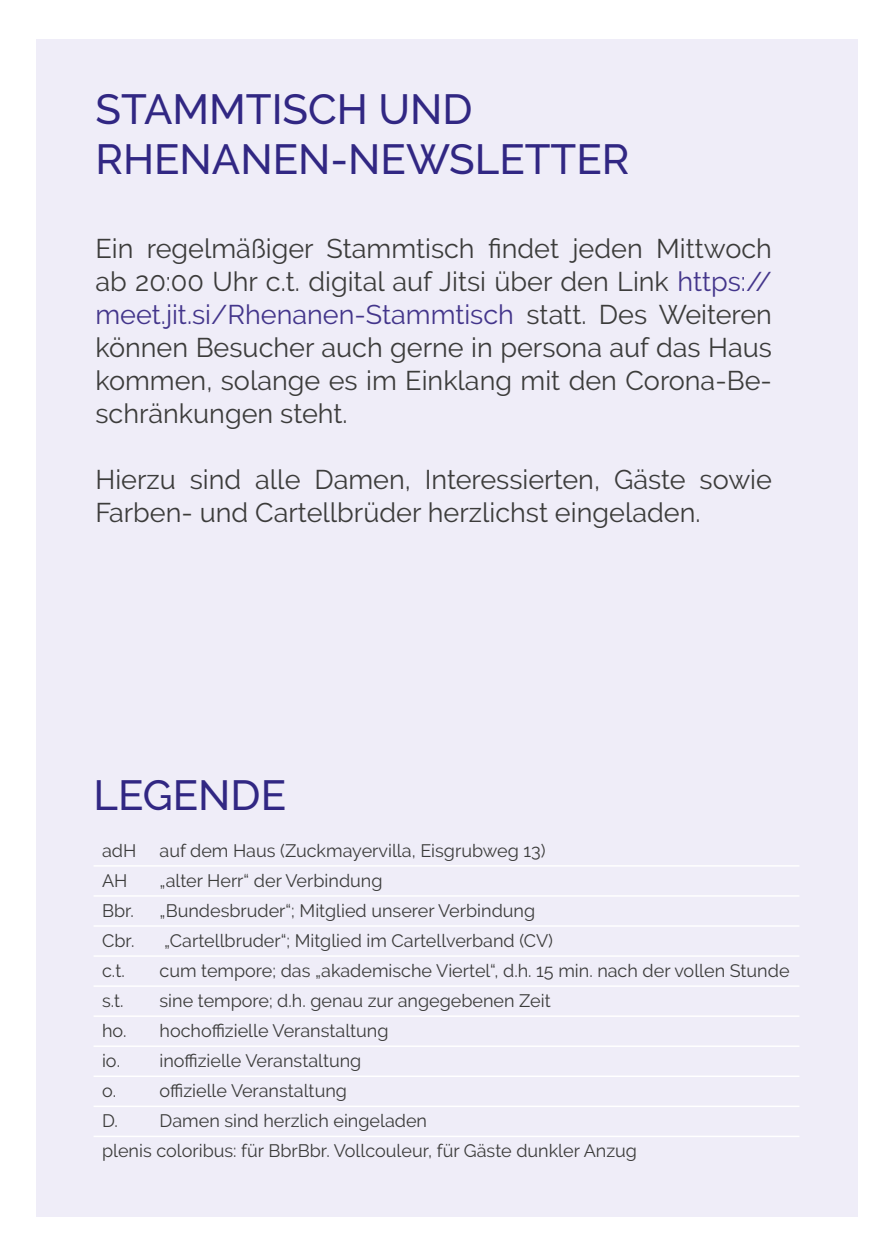
<style>
.page{position:relative;width:893px;height:1259px;background:#fff}
.page>*{position:absolute;margin:0;border:0;box-sizing:border-box;transform-origin:0 0}
.t1{font:500 42px/50.4px "Raleway";color:#312783}
.t2{font:27px/33px "Raleway";color:#3c3c3b;text-align:justify}
.t3{font:18px/30px "Raleway";color:#3c3c3b}
.s1{color:#43358b}
</style>
<div class="page">
<div style="left:36px;top:39px;width:821px;height:1177px;background:#efedf8"></div>
<hr style="left:94px;top:865px;width:705px;height:1px;background:#fff">
<hr style="left:94px;top:895px;width:705px;height:1px;background:#fff">
<hr style="left:94px;top:925px;width:705px;height:1px;background:#fff">
<hr style="left:94px;top:955px;width:705px;height:2px;background:#fff">
<hr style="left:94px;top:985px;width:705px;height:2px;background:#fff">
<hr style="left:94px;top:1015px;width:705px;height:2px;background:#fff">
<hr style="left:94px;top:1075px;width:705px;height:2px;background:#fff">
<hr style="left:94px;top:1045px;width:705px;height:2px;background:#fff">
<hr style="left:94px;top:1105px;width:705px;height:2px;background:#fff">
<hr style="left:94px;top:1135px;width:705px;height:2px;background:#fff">
<h1 class="t1" style="left:95px;top:84px;width:535px">STAMMTISCH UND<br>RHENANEN-NEWSLETTER</h1>
<p class="t2" style="left:95px;top:231px;width:678px">Ein regelmäßiger Stammtisch findet jeden Mittwoch ab 20:00 Uhr c.t. digital auf Jitsi über den Link <span class="s1">https:// meet.jit.si/Rhenanen-Stammtisch</span> statt. Des Weiteren können Besucher auch gerne in persona auf das Haus kommen, solange es im Einklang mit den Corona-Be&shy;schränkungen steht.</p>
<h2 class="t2" style="left:95px;top:462px;width:678px">Hierzu sind alle Damen, Interessierten, Gäste sowie<br>Farben- und Cartellbrüder herzlichst eingeladen.</h2>
<h1 class="t1" style="left:94px;top:770px;width:194px">LEGENDE</h1>
<p class="t3" style="left:102px;top:835px;width:36px">adH</p>
<p class="t3" style="left:160px;top:835px;width:388px">auf dem Haus (Zuckmayervilla, Eisgrubweg 13)</p>
<p class="t3" style="left:102px;top:865px;width:27px">AH</p>
<p class="t3" style="left:160px;top:865px;width:224px">„alter Herr“ der Verbindung</p>
<p class="t3" style="left:102px;top:895px;width:33px">Bbr.</p>
<p class="t3" style="left:160px;top:895px;width:377px">„Bundesbruder“; Mitglied unserer Verbindung</p>
<p class="t3" style="left:102px;top:925px;width:34px">Cbr.</p>
<p class="t3" style="left:164px;top:925px;width:390px">„Cartellbruder“; Mitglied im Cartellverband (CV)</p>
<p class="t3" style="left:102px;top:955px;width:24px">c.t.</p>
<p class="t3" style="left:160px;top:955px;width:631px">cum tempore; das „akademische Viertel“, d.h. 15 min. nach der vollen Stunde</p>
<p class="t3" style="left:102px;top:985px;width:23px">s.t.</p>
<p class="t3" style="left:102px;top:985px;width:450px;text-indent:57px">sine tempore; d.h. genau zur angegebenen Zeit ho. hochoffizielle Veranstaltung<br>io. inoffizielle Veranstaltung<br>o.</p>
<p class="t3" style="left:102px;top:1075px;width:536px;text-indent:57px">offizielle Veranstaltung<br>D. Damen sind herzlich eingeladen<br>plenis coloribus: für BbrBbr. Vollcouleur, für Gäste dunkler Anzug</p>
</div>
